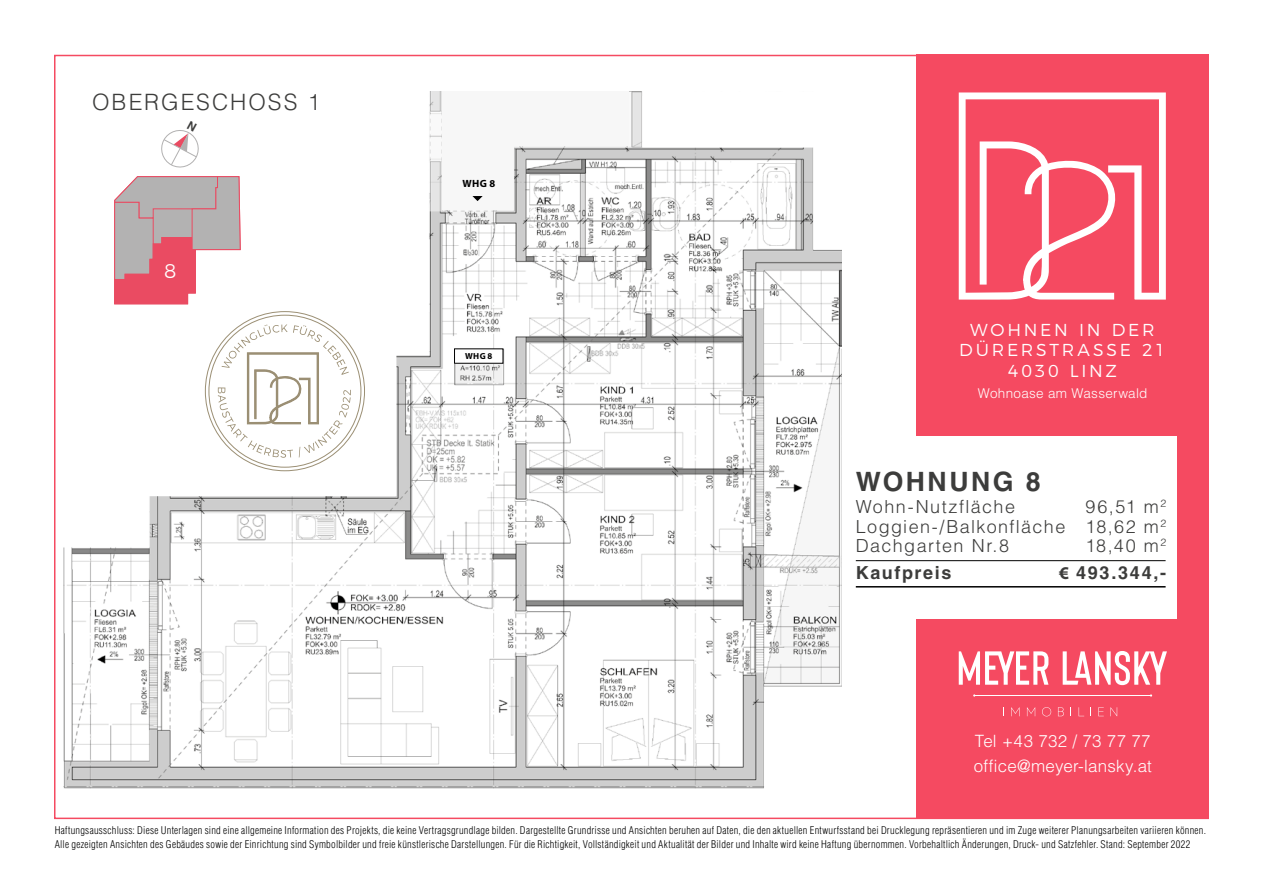
<style>
.page{position:relative;width:1263px;height:893px;background:#fff}
.page>*{position:absolute;margin:0;border:0;box-sizing:border-box;transform-origin:0 0}
.t1{font:700 26.7px "Helvetica";letter-spacing:.09em;color:#3c3c3b}
.t2{font:300 22.5px "Helvetica";letter-spacing:.09em;color:#3c3c3b}
.t3{font:700 19.8px "Valentino";color:#fff}
.t4{font:300 18px/19.5px "Helvetica";letter-spacing:.075em;color:#3c3c3b;text-align:justify}
.t5{font:700 18px "Helvetica";letter-spacing:.09em;color:#3c3c3b}
.t6{font:700 17.25px/20.7px "Valentino";letter-spacing:.155em;color:#fff;text-align:center}
.t7{font:300 16.95px/25.5px "Helvetica";letter-spacing:.01em;color:#fff}
.t8{font:300 13.5px "Helvetica";letter-spacing:.02em;color:#fff}
.t9{font:700 10.5px "Myriad Pro";color:#000}
.t10{font:300 condensed 10.35px/13.5px "Helvetica";letter-spacing:.025em;color:#000}
.t11{font:700 8.85px "Myriad Pro";color:#000}
.s1{font-family:"Myriad Pro"}
</style>
<div class="page">
<img style="left:64px;top:212px;width:777px;height:576px">
<div style="left:42px;top:83px;width:388px;height:272px;background:#fff"></div>
<div style="left:21px;top:344px;width:375px;height:152px;background:#fff"></div>
<div style="left:29px;top:490px;width:121px;height:57px;background:#fff"></div>
<div style="left:813px;top:86px;width:69px;height:164px;background:#fff"></div>
<div style="left:764px;top:690px;width:104px;height:106px;background:#fff"></div>
<svg style="left:422px;top:83px;width:395px;height:129px"></svg>
<div style="left:916px;top:55px;width:293px;height:764px;background:#f54a61"></div>
<svg style="left:959px;top:92px;width:207px;height:208px"></svg>
<svg style="left:1063px;top:651px;width:104px;height:34px"></svg>
<svg style="left:959px;top:651px;width:89px;height:34px"></svg>
<svg style="left:1011px;top:707px;width:8px;height:9px"></svg>
<svg style="left:1027px;top:707px;width:8px;height:9px"></svg>
<svg style="left:1042px;top:707px;width:9px;height:9px"></svg>
<svg style="left:1058px;top:707px;width:6px;height:9px"></svg>
<svg style="left:1078px;top:707px;width:6px;height:9px"></svg>
<svg style="left:1098px;top:707px;width:6px;height:9px"></svg>
<svg style="left:1110px;top:707px;width:7px;height:9px"></svg>
<hr style="left:974px;top:695px;width:176px;height:1px;background:#fff">
<svg style="left:218px;top:324px;width:133px;height:134px"></svg>
<svg style="left:114px;top:176px;width:127px;height:128px"></svg>
<div style="left:454px;top:349px;width:49px;height:14px;background:#fff"></div>
<svg style="left:472px;top:196px;width:11px;height:5px"></svg>
<div style="left:848px;top:436px;width:329px;height:182px;background:#fff"></div>
<hr style="left:856px;top:560px;width:309px;height:1px;background:#000">
<hr style="left:856px;top:586px;width:309px;height:1px;background:#000">
<svg style="left:161px;top:130px;width:38px;height:38px"></svg>
<h2 class="t2" style="left:92px;top:88px;width:230px">OBERGESCHOSS 1</h2>
<h3 class="t3" style="left:164px;top:255px;width:14px">8</h3>
<p class="t9" style="left:463px;top:177px;width:34px">WHG 8</p>
<p class="t11" style="left:465px;top:350px;width:29px">WHG 8</p>
<h3 class="t6" style="left:959px;top:318px;width:208px">WOHNEN IN DER<br>DÜRERSTRASSE 21<br>4030 LINZ</h3>
<h3 class="t8" style="left:978px;top:384px;width:171px">Wohnoase am Wasserwald</h3>
<h1 class="t1" style="left:856px;top:465px;width:186px">WOHNUNG 8</h1>
<h3 class="t4" style="left:856px;top:497px;width:161px">Wohn-Nutzfläche</h3>
<h3 class="t4" style="left:856px;top:497px;width:312px;text-indent:230px">96,51 m<sup>2<br></sup>Loggien-/Balkonfläche 18,62 m<sup>2<br></sup>Dachgarten Nr.8</h3>
<h3 class="t4" style="left:1085px;top:536px;width:82px">18,40 m<sup>2</sup></h3>
<h3 class="t5" style="left:856px;top:562px;width:97px">Kaufpreis</h3>
<h3 class="t5" style="left:1059px;top:562px;width:109px"><span class="s1">€</span> 493.344,-</h3>
<h3 class="t7" style="left:974px;top:728px;width:180px">Tel +43 732 / 73 77 77 office@meyer-lansky.at</h3>
<p class="t10" style="left:55px;top:824px;width:1153px">Haftungsausschluss: Diese Unterlagen sind eine allgemeine Information des Projekts, die keine Vertragsgrundlage bilden. Dargestellte Grundrisse und Ansichten beruhen auf Daten, die den aktuellen Entwurfsstand bei Drucklegung repräsentieren und im Zuge weiterer Planungsarbeiten variieren können.<br>Alle gezeigten Ansichten des Gebäudes sowie der Einrichtung sind Symbolbilder und freie künstlerische Darstellungen. Für die Richtigkeit, Vollständigkeit und Aktualität der Bilder und Inhalte wird keine Haftung übernommen. Vorbehaltlich Änderungen, Druck- und Satzfehler. Stand: September 2022</p>
</div>
